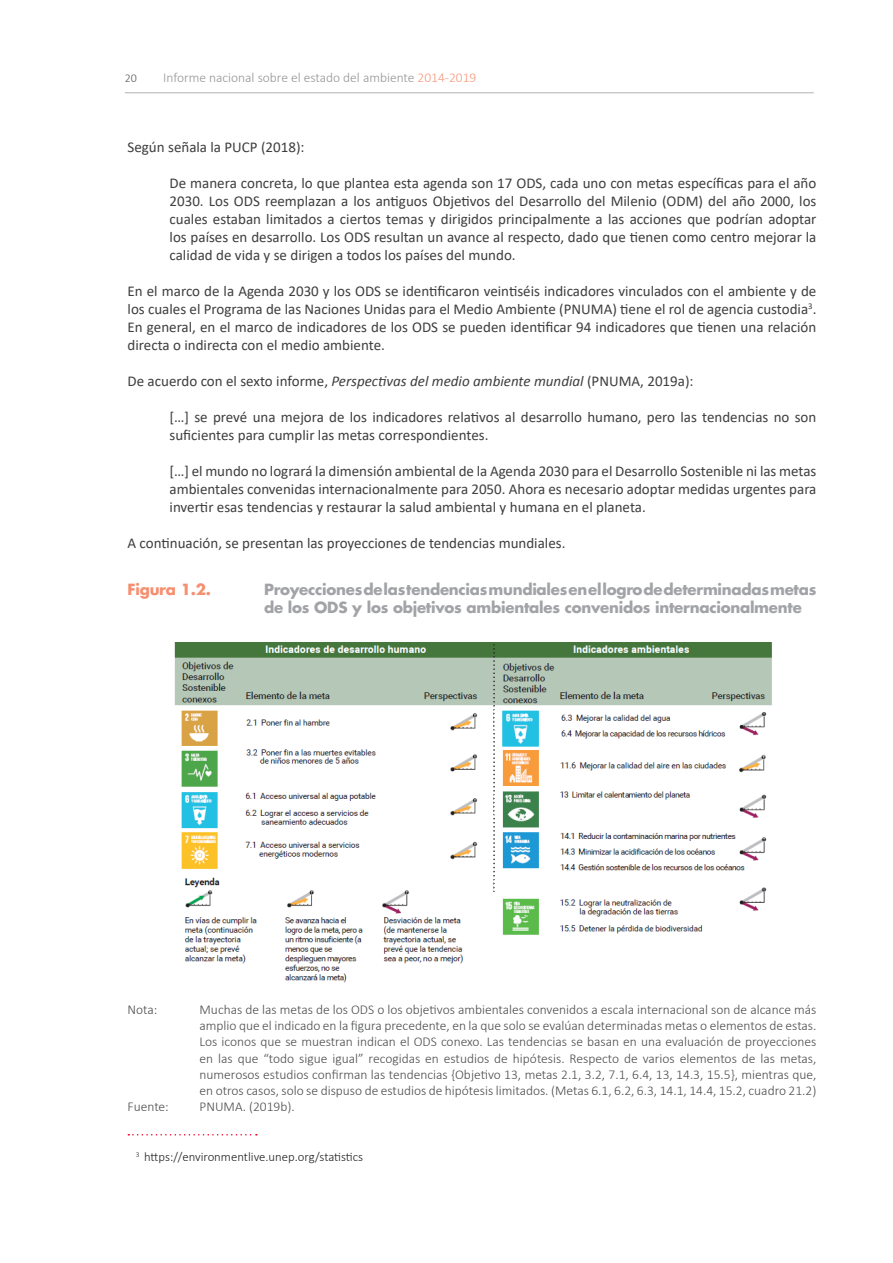
<style>
.page{position:relative;width:893px;height:1263px;background:#fff}
.page>*{position:absolute;margin:0;border:0;box-sizing:border-box;transform-origin:0 0}
.SUB_TEX{font:15px/18px "Calibri";color:#3e3e3f;text-align:justify}
.TEXTO_BASE{font:15px/18px "Calibri";color:#3e3e3f;text-align:justify}
.SUB_FIGURA{font:700 15px/18px "Futura LT";letter-spacing:-.015em;color:#a1a3a6}
.SUB_FIGURA-2{font:700 15px "Futura LT";letter-spacing:-.015em;color:#f68f70}
.TEXTO_CUADRADO_PIE_2{font:300 13.5px/16.2px "Calibri";color:#4b4c4d;text-align:justify}
.t1{font:300 13.5px "Calibri";color:#939598}
.pie_ok{font:300 12.75px "Calibri";color:#231f20}
.t2{font:300 12px "Calibri";color:#57585a}
.s1{color:#f6977a}
.s2{font-style:italic}
</style>
<div class="page">
<hr style="left:892px;top:0;width:1px;height:1263px;background:#fde7dc">
<hr style="left:125px;top:92px;width:689px;height:1px;background:#b0b1b5">
<img style="left:174px;top:642px;width:598px;height:341px">
<svg style="left:128px;top:1134px;width:129px;height:1px"></svg>
<p class="t2" style="left:125px;top:71px;width:14px">20</p>
<p class="t1" style="left:163px;top:70px;width:315px">Informe nacional sobre el estado del ambiente <span class="s1">2014-2019</span></p>
<p class="SUB_TEX" style="left:128px;top:137px;width:179px">Según señala la PUCP (2018):</p>
<p class="SUB_TEX" style="left:170px;top:173px;width:648px">De manera concreta, lo que plantea esta agenda son 17 ODS, cada uno con metas específicas para el año 2030. Los ODS reemplazan a los antiguos Objetivos del Desarrollo del Milenio (ODM) del año 2000, los cuales estaban limitados a ciertos temas y dirigidos principalmente a las acciones que podrían adoptar los países en desarrollo. Los ODS resultan un avance al respecto, dado que tienen como centro mejorar la calidad de vida y se dirigen a todos los países del mundo.</p>
<p class="TEXTO_BASE" style="left:128px;top:281px;width:690px">En el marco de la Agenda 2030 y los ODS se identificaron veintiséis indicadores vinculados con el ambiente y de los cuales el Programa de las Naciones Unidas para el Medio Ambiente (PNUMA) tiene el rol de agencia custodia<sup>3</sup>.<br>En general, en el marco de indicadores de los ODS se pueden identificar 94 indicadores que tienen una relación directa o indirecta con el medio ambiente.</p>
<p class="SUB_TEX" style="left:128px;top:371px;width:567px">De acuerdo con el sexto informe, <span class="s2">Perspectivas del medio ambiente mundial</span> (PNUMA, 2019a):</p>
<p class="SUB_TEX" style="left:170px;top:407px;width:648px">[…] se prevé una mejora de los indicadores relativos al desarrollo humano, pero las tendencias no son suficientes para cumplir las metas correspondientes.</p>
<p class="SUB_TEX" style="left:170px;top:461px;width:648px">[…] el mundo no logrará la dimensión ambiental de la Agenda 2030 para el Desarrollo Sostenible ni las metas ambientales convenidas internacionalmente para 2050. Ahora es necesario adoptar medidas urgentes para invertir esas tendencias y restaurar la salud ambiental y humana en el planeta.</p>
<p class="SUB_TEX" style="left:128px;top:533px;width:439px">A continuación, se presentan las proyecciones de tendencias mundiales.</p>
<p class="SUB_FIGURA-2" style="left:128px;top:580px;width:85px">Figura 1.2.</p>
<p class="SUB_FIGURA" style="left:264px;top:581px;width:554px">Proyecciones de las tendencias mundiales en el logro de determinadas metas de los ODS y los objetivos ambientales convenidos internacionalmente</p>
<p class="TEXTO_CUADRADO_PIE_2" style="left:128px;top:1001px;width:31px">Nota:</p>
<p class="TEXTO_CUADRADO_PIE_2" style="left:200px;top:1001px;width:618px">Muchas de las metas de los ODS o los objetivos ambientales convenidos a escala internacional son de alcance más amplio que el indicado en la figura precedente, en la que solo se evalúan determinadas metas o elementos de estas.<br>Los iconos que se muestran indican el ODS conexo. Las tendencias se basan en una evaluación de proyecciones en las que “todo sigue igual” recogidas en estudios de hipótesis. Respecto de varios elementos de las metas, numerosos estudios confirman las tendencias {Objetivo 13, metas 2.1, 3.2, 7.1, 6.4, 13, 14.3, 15.5}, mientras que, en otros casos, solo se dispuso de estudios de hipótesis limitados. (Metas 6.1, 6.2, 6.3, 14.1, 14.4, 15.2, cuadro 21.2)</p>
<p class="TEXTO_CUADRADO_PIE_2" style="left:128px;top:1098px;width:43px">Fuente:</p>
<p class="TEXTO_CUADRADO_PIE_2" style="left:200px;top:1098px;width:97px">PNUMA. (2019b).</p>
<p class="pie_ok" style="left:136px;top:1149px;width:229px"><sup>3</sup> https://environmentlive.unep.org/statistics</p>
</div>
